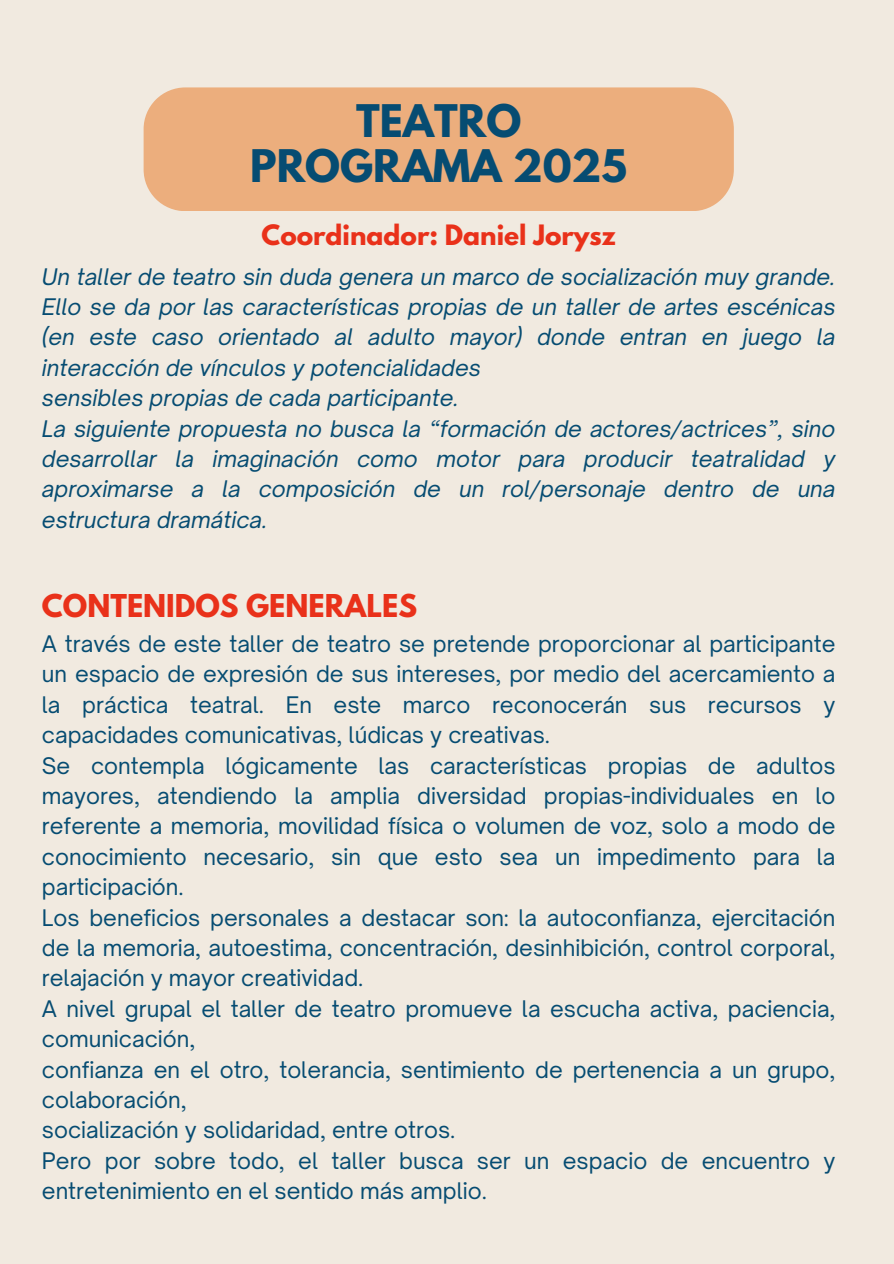
<style>
.page{position:relative;width:894px;height:1264px;background:#fff}
.page>*{position:absolute;margin:0;border:0;box-sizing:border-box;transform-origin:0 0}
.t1{font:700 39.75px/44.7px "League Spartan";color:#064c72;text-align:center}
.t2{font:700 27.9px "League Spartan";color:#e9311a}
.t3{font:700 24.9px "League Spartan";color:#e9311a}
.t4{font:21.9px/30.3px "Open Sauce One";color:#064c72;text-align:justify}
.t5{font:italic 21.9px/30.3px "Open Sauce One";color:#064c72;text-align:justify}
</style>
<div class="page">
<div style="left:0;top:0;width:893px;height:1263px;background:#f1eae0"></div>
<div style="left:143px;top:87px;width:590px;height:124px;background:#ecae7d"></div>
<h1 class="t1" style="left:250px;top:103px;width:378px">TEATRO<br>PROGRAMA 2025</h1>
<p class="t3" style="left:261px;top:222px;width:355px">Coordinador: Daniel Jorysz</p>
<h3 class="t5" style="left:42px;top:261px;width:794px">Un taller de teatro sin duda genera un marco de socialización muy grande.<br>Ello se da por las características propias de un taller de artes escénicas (en este caso orientado al adulto mayor) donde entran en juego la interacción de vínculos y potencialidades</h3>
<p class="t5" style="left:42px;top:383px;width:418px">sensibles propias de cada participante.</p>
<p class="t5" style="left:42px;top:413px;width:794px">La siguiente propuesta no busca la “formación de actores/actrices”, sino desarrollar la imaginación como motor para producir teatralidad y aproximarse a la composición de un rol/personaje dentro de una estructura dramática.</p>
<p class="t2" style="left:42px;top:592px;width:376px">CONTENIDOS GENERALES</p>
<p class="t4" style="left:42px;top:628px;width:794px">A través de este taller de teatro se pretende proporcionar al participante un espacio de expresión de sus intereses, por medio del acercamiento a la práctica teatral. En este marco reconocerán sus recursos y capacidades comunicativas, lúdicas y creativas.</p>
<h2 class="t4" style="left:42px;top:750px;width:794px">Se contempla lógicamente las características propias de adultos mayores, atendiendo la amplia diversidad propias-individuales en lo referente a memoria, movilidad física o volumen de voz, solo a modo de conocimiento necesario, sin que esto sea un impedimento para la participación.</h2>
<p class="t4" style="left:42px;top:902px;width:794px">Los beneficios personales a destacar son: la autoconfianza, ejercitación de la memoria, autoestima, concentración, desinhibición, control corporal, relajación y mayor creatividad.</p>
<p class="t4" style="left:42px;top:993px;width:794px">A nivel grupal el taller de teatro promueve la escucha activa, paciencia, comunicación,</p>
<p class="t4" style="left:42px;top:1053px;width:794px">confianza en el otro, tolerancia, sentimiento de pertenencia a un grupo, colaboración,</p>
<p class="t4" style="left:42px;top:1114px;width:415px">socialización y solidaridad, entre otros.</p>
<p class="t4" style="left:42px;top:1145px;width:794px">Pero por sobre todo, el taller busca ser un espacio de encuentro y entretenimiento en el sentido más amplio.</p>
</div>
